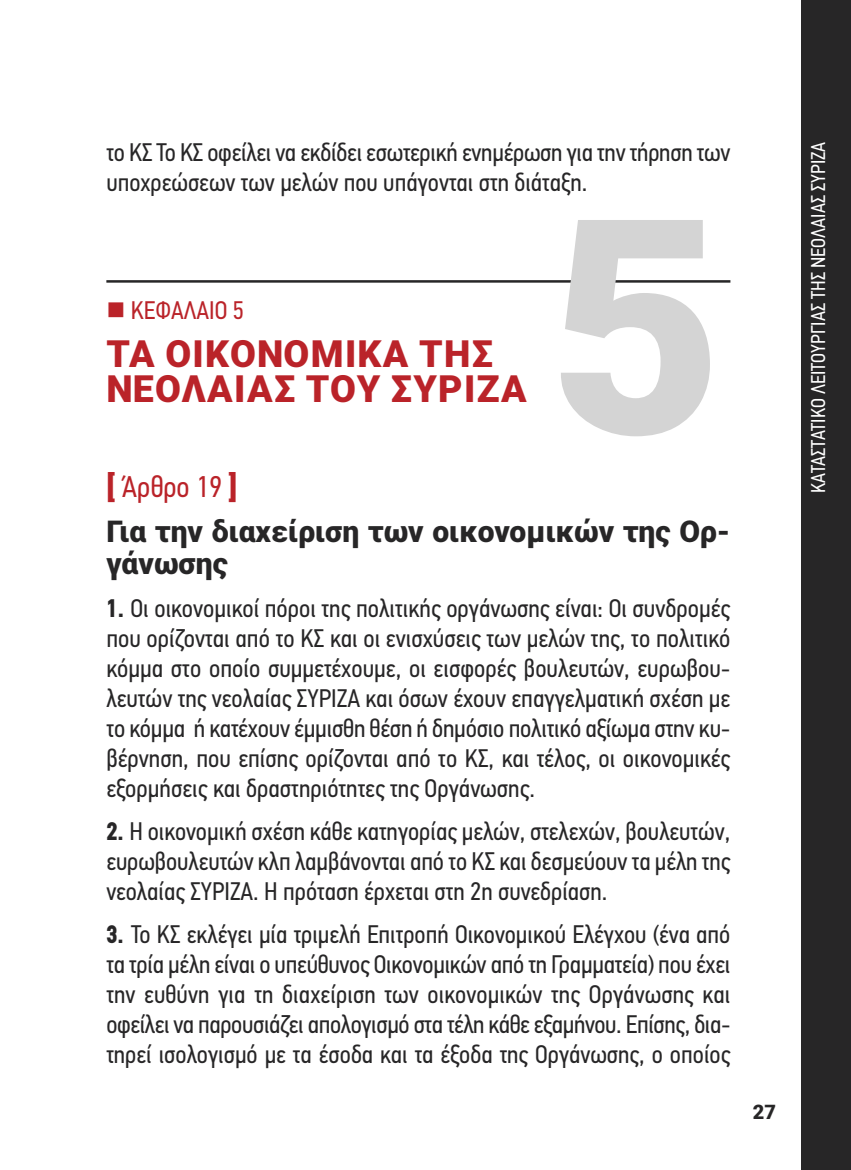
<style>
.page{position:relative;width:851px;height:1170px;background:#fff}
.page>*{position:absolute;margin:0;border:0;box-sizing:border-box;transform-origin:0 0}
.t1{font:900 300px "Roboto";color:#d4d4d4}
.t2{font:900 37.5px/35px "Roboto";letter-spacing:.035em;color:#ba2329}
.t3{font:900 30px/32.2px "Roboto";color:#272627}
.t4{font:30px "PF Din Text Cond Pro";color:#ba2329}
.t5{font:25.5px/30px "PF Din Text Cond Pro";color:#272627;text-align:justify}
.t6{font:25.5px "PF Din Text Cond Pro";color:#ba2329}
.t7{font:20px "PF Din Text Cond Pro";color:#fff}
.t8{font:900 20px "Roboto";color:#272627}
.s1{font-family:"Roboto";font-weight:900}
.s2{font-family:"PF Din Text";font-weight:900;font-stretch:condensed}
</style>
<div class="page">
<hr style="left:106px;top:280px;width:624px;height:2px;background:#272627">
<div style="left:801px;top:0;width:49px;height:1169px;background:#272627"></div>
<p class="t5" style="left:106px;top:137px;width:625px">το ΚΣ Το ΚΣ οφείλει να εκδίδει εσωτερική ενηµέρωση για την τήρηση των υποχρεώσεων των µελών που υπάγονται στη διάταξη.</p>
<p class="t6" style="left:131px;top:295px;width:115px">ΚΕΦΑΛΑΙΟ 5</p>
<h2 class="t2" style="left:106px;top:336px;width:422px">ΤΑ ΟΙΚΟΝΟΜΙΚA ΤΗΣ<br>ΝΕΟΛΑIΑΣ ΤΟΥ ΣΥΡΙΖΑ</h2>
<h1 class="t1" style="left:549px;top:154px;width:175px">5</h1>
<p class="t4" style="left:106px;top:469px;width:132px"><span class="s1">[</span> Άρθρο 19 <span class="s1">]</span></p>
<p class="t3" style="left:106px;top:515px;width:625px">Για την διαχείριση των οικονομικών της Ορ&shy;γάνωσης</p>
<p class="t5" style="left:106px;top:593px;width:625px"><span class="s2">1.</span> Οι οικονοµικοί πόροι της πολιτικής οργάνωσης είναι: Οι συνδροµές που ορίζονται από το ΚΣ και οι ενισχύσεις των µελών της, το πολιτικό κόµµα στο οποίο συµµετέχουµε, oι εισφορές βουλευτών, ευρωβου&shy;λευτών της νεολαίας ΣΥΡΙΖΑ και όσων έχουν επαγγελµατική σχέση µε το κόµµα ή κατέχουν έµµισθη θέση ή δηµόσιο πολιτικό αξίωµα στην κυ&shy;βέρνηση, που επίσης ορίζονται από το ΚΣ, και τέλος, οι οικονοµικές εξορµήσεις και δραστηριότητες της Οργάνωσης.</p>
<p class="t5" style="left:106px;top:816px;width:625px"><span class="s2">2.</span> Η οικονοµική σχέση κάθε κατηγορίας µελών, στελεχών, βουλευτών, ευρωβουλευτών κλπ λαµβάνονται από το ΚΣ και δεσµεύουν τα µέλη της νεολαίας ΣΥΡΙΖΑ. Η πρόταση έρχεται στη 2η συνεδρίαση.</p>
<p class="t5" style="left:106px;top:918px;width:625px"><span class="s2">3.</span> Το ΚΣ εκλέγει µία τριµελή Επιτροπή Οικονοµικού Ελέγχου (ένα από τα τρία µέλη είναι ο υπεύθυνος Οικονοµικών από τη Γραµµατεία) που έχει την ευθύνη για τη διαχείριση των οικονοµικών της Οργάνωσης και οφείλει να παρουσιάζει απολογισµό στα τέλη κάθε εξαµήνου. Επίσης, δια&shy;τηρεί ισολογισµό µε τα έσοδα και τα έξοδα της Οργάνωσης, ο οποίος</p>
<p class="t8" style="left:752px;top:1100px;width:25px">27</p>
<p class="t7" style="left:806px;top:493px;width:353px;rotate:-90deg">ΚΑΤΑΣΤΑΤΙΚΟ ΛΕΙΤΟΥΡΓΙΑΣ ΤΗΣ ΝΕΟΛΑΙΑΣ ΣΥΡΙΖΑ</p>
</div>
